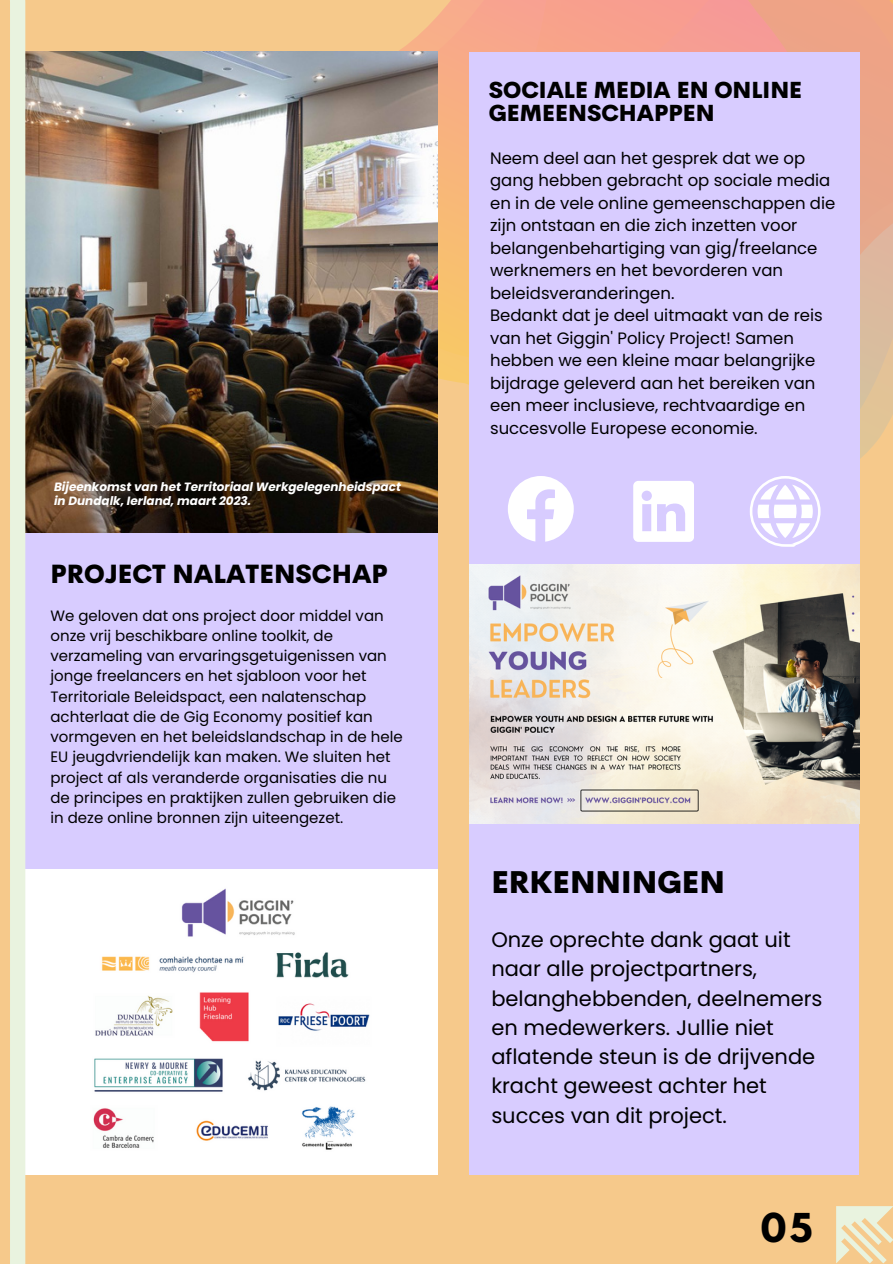
<style>
.page{position:relative;width:893px;height:1264px;background:#fff}
.page>*{position:absolute;margin:0;border:0;box-sizing:border-box;transform-origin:0 0}
.t1{font:700 35.25px "League Spartan";color:#000}
.t2{font:800 30.45px "Cerebri Sans";color:#000}
.t3{font:800 25.5px "Cerebri Sans";color:#000}
.t4{font:800 22.5px/22.5px "Cerebri Sans";color:#000}
.t5{font:21px/29.2px "Poppins";color:#000}
.t6{font:16.5px/22.5px "Poppins";color:#000}
.t7{font:15px/20.2px "Poppins";color:#000}
.t8{font:italic 700 12px/14px "Poppins";color:#fff}
</style>
<div class="page">
<div style="left:0;top:0;width:892px;height:1263px;background:#f6c98b"></div>
<svg style="left:226px;top:0;width:666px;height:546px"></svg>
<svg style="left:836px;top:1206px;width:56px;height:57px"></svg>
<div style="left:22px;top:525px;width:415px;height:552px;background:#d8ccff"></div>
<img style="left:25px;top:52px;width:412px;height:480px">
<div style="left:469px;top:824px;width:390px;height:350px;background:#d8ccff"></div>
<div style="left:469px;top:52px;width:390px;height:545px;background:#d8ccff"></div>
<svg style="left:508px;top:476px;width:65px;height:65px"></svg>
<img style="left:469px;top:564px;width:390px;height:259px">
<img style="left:25px;top:869px;width:412px;height:305px">
<div style="left:10px;top:0;width:15px;height:1263px;background:#e9f3df"></div>
<svg style="left:633px;top:481px;width:61px;height:60px"></svg>
<svg style="left:750px;top:476px;width:70px;height:71px"></svg>
<h5 class="t8" style="left:54px;top:479px;width:348px">Bijeenkomst van het Territoriaal Werkgelegenheidspact in Dundalk, Ierland, maart 2023.</h5>
<p class="t3" style="left:50px;top:557px;width:339px">PROJECT NALATENSCHAP</p>
<h3 class="t7" style="left:50px;top:605px;width:354px">We geloven dat ons project door middel van onze vrij beschikbare online toolkit, de verzameling van ervaringsgetuigenissen van jonge freelancers en het sjabloon voor het Territoriale Beleidspact, een nalatenschap achterlaat die de Gig Economy positief kan vormgeven en het beleidslandschap in de hele EU jeugdvriendelijk kan maken. We sluiten het project af als veranderde organisaties die nu de principes en praktijken zullen gebruiken die in deze online bronnen zijn uiteengezet.</h3>
<p class="t4" style="left:488px;top:79px;width:315px">SOCIALE MEDIA EN ONLINE<br>GEMEENSCHAPPEN</p>
<h5 class="t6" style="left:490px;top:146px;width:347px">Neem deel aan het gesprek dat we op gang hebben gebracht op sociale media en in de vele online gemeenschappen die zijn ontstaan en die zich inzetten voor belangenbehartiging van gig/freelance werknemers en het bevorderen van beleidsveranderingen.<br>Bedankt dat je deel uitmaakt van de reis van het Giggin' Policy Project! Samen hebben we een kleine maar belangrijke bijdrage geleverd aan het bereiken van een meer inclusieve, rechtvaardige en succesvolle Europese economie.</h5>
<p class="t2" style="left:491px;top:862px;width:235px">ERKENNINGEN</p>
<p class="t5" style="left:491px;top:925px;width:333px">Onze oprechte dank gaat uit naar alle projectpartners, belanghebbenden, deelnemers en medewerkers. Jullie niet aflatende steun is de drijvende kracht geweest achter het succes van dit project.</p>
<p class="t1" style="left:760px;top:1210px;width:53px">05</p>
</div>
